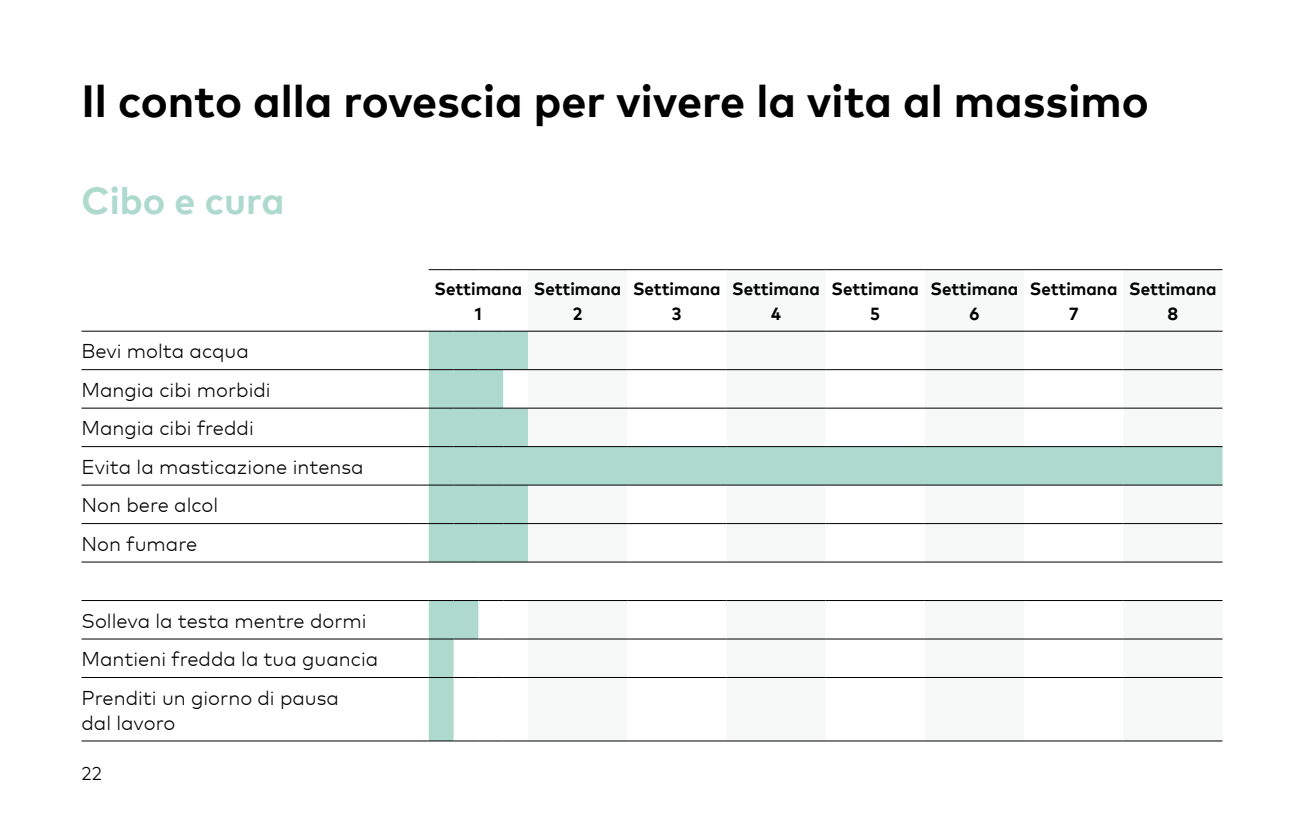
<style>
.page{position:relative;width:1304px;height:815px;background:#fff}
.page>*{position:absolute;margin:0;border:0;box-sizing:border-box;transform-origin:0 0}
.t1{font:700 45px "Mark Pro";color:#000}
.t2{font:700 37.5px "Mark Pro";color:#aedacd}
.t3{font:300 20px/38.5px "Mark Pro";color:#000}
.t4{font:300 18.75px "Mark Pro";color:#000}
.t5{font:700 17.5px/25px "Mark Pro";color:#000;text-align:center}
</style>
<div class="page">
<svg style="left:528px;top:270px;width:694px;height:61px"></svg>
<svg style="left:429px;top:332px;width:793px;height:409px"></svg>
<svg style="left:429px;top:269px;width:99px;height:1px"></svg>
<hr style="left:528px;top:269px;width:99px;height:1px;background:#000">
<hr style="left:627px;top:269px;width:99px;height:1px;background:#000">
<hr style="left:726px;top:269px;width:100px;height:1px;background:#000">
<hr style="left:826px;top:269px;width:99px;height:1px;background:#000">
<hr style="left:925px;top:269px;width:99px;height:1px;background:#000">
<hr style="left:1024px;top:269px;width:99px;height:1px;background:#000">
<hr style="left:1123px;top:269px;width:99px;height:1px;background:#000">
<hr style="left:81px;top:331px;width:348px;height:1px;background:#000">
<svg style="left:429px;top:331px;width:99px;height:1px"></svg>
<hr style="left:528px;top:331px;width:99px;height:1px;background:#000">
<hr style="left:627px;top:331px;width:99px;height:1px;background:#000">
<hr style="left:726px;top:331px;width:100px;height:1px;background:#000">
<hr style="left:826px;top:331px;width:99px;height:1px;background:#000">
<hr style="left:925px;top:331px;width:99px;height:1px;background:#000">
<hr style="left:1024px;top:331px;width:99px;height:1px;background:#000">
<hr style="left:1123px;top:331px;width:99px;height:1px;background:#000">
<hr style="left:81px;top:369px;width:348px;height:1px;background:#000">
<svg style="left:429px;top:369px;width:99px;height:1px"></svg>
<hr style="left:528px;top:369px;width:99px;height:1px;background:#000">
<hr style="left:627px;top:369px;width:99px;height:1px;background:#000">
<hr style="left:726px;top:369px;width:100px;height:1px;background:#000">
<hr style="left:826px;top:369px;width:99px;height:1px;background:#000">
<hr style="left:925px;top:369px;width:99px;height:1px;background:#000">
<hr style="left:1024px;top:369px;width:99px;height:1px;background:#000">
<hr style="left:1123px;top:369px;width:99px;height:1px;background:#000">
<hr style="left:81px;top:408px;width:348px;height:1px;background:#000">
<svg style="left:429px;top:408px;width:99px;height:1px"></svg>
<hr style="left:528px;top:408px;width:99px;height:1px;background:#000">
<hr style="left:627px;top:408px;width:99px;height:1px;background:#000">
<hr style="left:726px;top:408px;width:100px;height:1px;background:#000">
<hr style="left:826px;top:408px;width:99px;height:1px;background:#000">
<hr style="left:925px;top:408px;width:99px;height:1px;background:#000">
<hr style="left:1024px;top:408px;width:99px;height:1px;background:#000">
<hr style="left:1123px;top:408px;width:99px;height:1px;background:#000">
<hr style="left:81px;top:446px;width:348px;height:1px;background:#000">
<svg style="left:429px;top:446px;width:99px;height:1px"></svg>
<hr style="left:528px;top:446px;width:99px;height:1px;background:#000">
<hr style="left:627px;top:446px;width:99px;height:1px;background:#000">
<hr style="left:726px;top:446px;width:100px;height:1px;background:#000">
<hr style="left:826px;top:446px;width:99px;height:1px;background:#000">
<hr style="left:925px;top:446px;width:99px;height:1px;background:#000">
<hr style="left:1024px;top:446px;width:99px;height:1px;background:#000">
<hr style="left:1123px;top:446px;width:99px;height:1px;background:#000">
<hr style="left:81px;top:485px;width:348px;height:1px;background:#000">
<svg style="left:429px;top:485px;width:99px;height:1px"></svg>
<hr style="left:528px;top:485px;width:99px;height:1px;background:#000">
<hr style="left:627px;top:485px;width:99px;height:1px;background:#000">
<hr style="left:726px;top:485px;width:100px;height:1px;background:#000">
<hr style="left:826px;top:485px;width:99px;height:1px;background:#000">
<hr style="left:925px;top:485px;width:99px;height:1px;background:#000">
<hr style="left:1024px;top:485px;width:99px;height:1px;background:#000">
<hr style="left:1123px;top:485px;width:99px;height:1px;background:#000">
<hr style="left:81px;top:523px;width:348px;height:1px;background:#000">
<svg style="left:429px;top:523px;width:99px;height:1px"></svg>
<hr style="left:528px;top:523px;width:99px;height:1px;background:#000">
<hr style="left:627px;top:523px;width:99px;height:1px;background:#000">
<hr style="left:726px;top:523px;width:100px;height:1px;background:#000">
<hr style="left:826px;top:523px;width:99px;height:1px;background:#000">
<hr style="left:925px;top:523px;width:99px;height:1px;background:#000">
<hr style="left:1024px;top:523px;width:99px;height:1px;background:#000">
<hr style="left:1123px;top:523px;width:99px;height:1px;background:#000">
<hr style="left:81px;top:562px;width:348px;height:1px;background:#000">
<svg style="left:429px;top:562px;width:99px;height:1px"></svg>
<hr style="left:528px;top:562px;width:99px;height:1px;background:#000">
<hr style="left:627px;top:562px;width:99px;height:1px;background:#000">
<hr style="left:726px;top:562px;width:100px;height:1px;background:#000">
<hr style="left:826px;top:562px;width:99px;height:1px;background:#000">
<hr style="left:925px;top:562px;width:99px;height:1px;background:#000">
<hr style="left:1024px;top:562px;width:99px;height:1px;background:#000">
<hr style="left:1123px;top:562px;width:99px;height:1px;background:#000">
<hr style="left:81px;top:600px;width:348px;height:1px;background:#000">
<svg style="left:429px;top:600px;width:99px;height:1px"></svg>
<hr style="left:528px;top:600px;width:99px;height:1px;background:#000">
<hr style="left:627px;top:600px;width:99px;height:1px;background:#000">
<hr style="left:726px;top:600px;width:100px;height:1px;background:#000">
<hr style="left:826px;top:600px;width:99px;height:1px;background:#000">
<hr style="left:925px;top:600px;width:99px;height:1px;background:#000">
<hr style="left:1024px;top:600px;width:99px;height:1px;background:#000">
<hr style="left:1123px;top:600px;width:99px;height:1px;background:#000">
<hr style="left:81px;top:639px;width:348px;height:1px;background:#000">
<svg style="left:429px;top:639px;width:99px;height:1px"></svg>
<hr style="left:528px;top:639px;width:99px;height:1px;background:#000">
<hr style="left:627px;top:639px;width:99px;height:1px;background:#000">
<hr style="left:726px;top:639px;width:100px;height:1px;background:#000">
<hr style="left:826px;top:639px;width:99px;height:1px;background:#000">
<hr style="left:925px;top:639px;width:99px;height:1px;background:#000">
<hr style="left:1024px;top:639px;width:99px;height:1px;background:#000">
<hr style="left:1123px;top:639px;width:99px;height:1px;background:#000">
<hr style="left:81px;top:677px;width:348px;height:1px;background:#000">
<svg style="left:429px;top:677px;width:99px;height:1px"></svg>
<hr style="left:528px;top:677px;width:99px;height:1px;background:#000">
<hr style="left:627px;top:677px;width:99px;height:1px;background:#000">
<hr style="left:726px;top:677px;width:100px;height:1px;background:#000">
<hr style="left:826px;top:677px;width:99px;height:1px;background:#000">
<hr style="left:925px;top:677px;width:99px;height:1px;background:#000">
<hr style="left:1024px;top:677px;width:99px;height:1px;background:#000">
<hr style="left:1123px;top:677px;width:99px;height:1px;background:#000">
<hr style="left:81px;top:741px;width:348px;height:1px;background:#000">
<svg style="left:429px;top:741px;width:99px;height:1px"></svg>
<hr style="left:528px;top:741px;width:99px;height:1px;background:#000">
<hr style="left:627px;top:741px;width:99px;height:1px;background:#000">
<hr style="left:726px;top:741px;width:100px;height:1px;background:#000">
<hr style="left:826px;top:741px;width:99px;height:1px;background:#000">
<hr style="left:925px;top:741px;width:99px;height:1px;background:#000">
<hr style="left:1024px;top:741px;width:99px;height:1px;background:#000">
<hr style="left:1123px;top:741px;width:99px;height:1px;background:#000">
<h1 class="t1" style="left:81px;top:67px;width:1069px">Il conto alla rovescia per vivere la vita al massimo</h1>
<h2 class="t2" style="left:81px;top:172px;width:204px">Cibo e cura</h2>
<p class="t3" style="left:81px;top:330px;width:284px">Bevi molta acqua<br>Mangia cibi morbidi<br>Mangia cibi freddi<br>Evita la masticazione intensa<br>Non bere alcol<br>Non fumare</p>
<p class="t3" style="left:81px;top:600px;width:298px">Solleva la testa mentre dormi<br>Mantieni fredda la tua guancia<br>Prenditi un giorno di pausa</p>
<p class="t3" style="left:81px;top:702px;width:95px">dal lavoro</p>
<p class="t4" style="left:81px;top:759px;width:22px">22</p>
<p class="t5" style="left:435px;top:275px;width:89px">Settimana<br>1</p>
<p class="t5" style="left:534px;top:275px;width:89px">Settimana<br>2</p>
<p class="t5" style="left:633px;top:275px;width:89px">Settimana<br>3</p>
<p class="t5" style="left:732px;top:275px;width:89px">Settimana<br>4</p>
<p class="t5" style="left:831px;top:275px;width:89px">Settimana<br>5</p>
<p class="t5" style="left:931px;top:275px;width:89px">Settimana<br>6</p>
<p class="t5" style="left:1030px;top:275px;width:89px">Settimana<br>7</p>
<p class="t5" style="left:1129px;top:275px;width:89px">Settimana<br>8</p>
</div>
